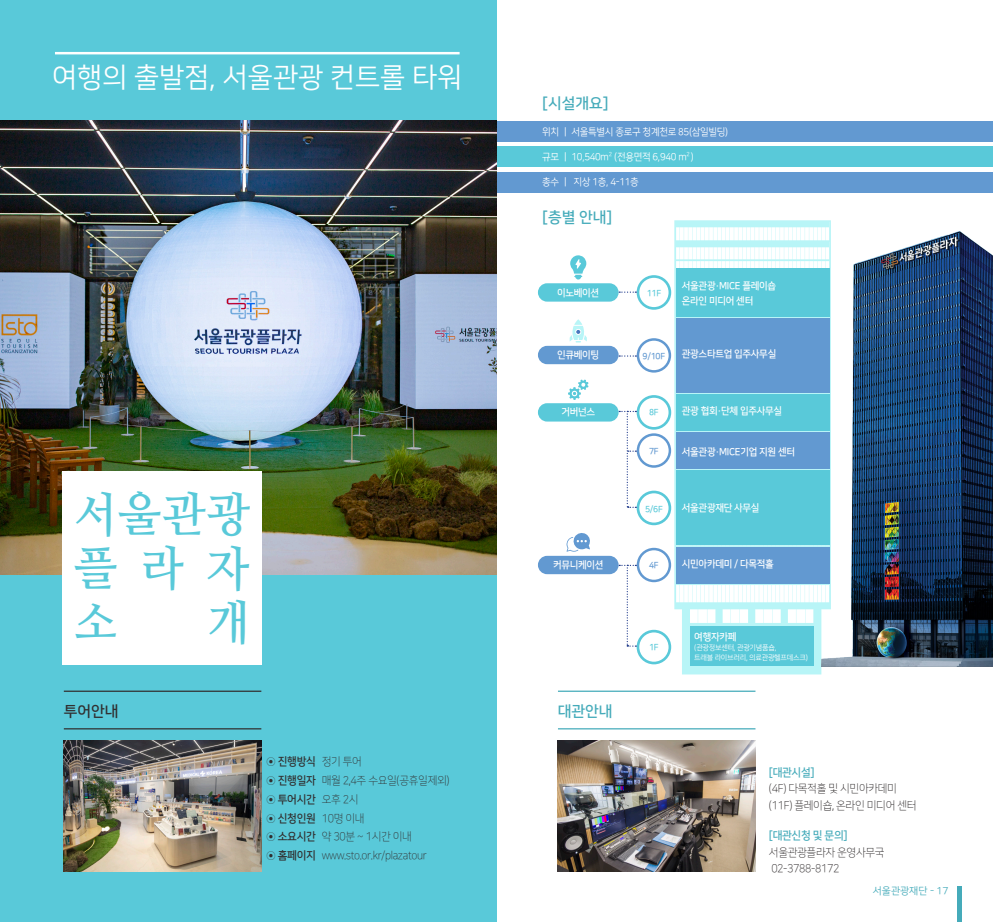
<style>
.page{position:relative;width:993px;height:922px;background:#fff}
.page>*{position:absolute;margin:0;border:0;box-sizing:border-box;transform-origin:0 0}
.t1{font:700 47.5px "Nanum Myeongjo";letter-spacing:.03em;color:#59c9d9;scale:.95 1}
.t2{font:27.5px "Nanum Square OTFR";color:#fff}
.t3{font:15px "Nanum Square OTFB";color:#45abba}
.t4{font:15px "Nanum Square OTFB";color:#312f30}
.t5{font:11.25px "Nanum Square OTFL";letter-spacing:-.03em;color:#312f30;scale:.95 1}
.t6{font:11.25px "Nanum Square OTFL";letter-spacing:-.03em;color:#231f20;scale:.95 1}
.t7{font:11.25px "Nanum Square OTFB";letter-spacing:-.03em;color:#312f30;scale:.95 1}
.t8{font:11.25px "Nanum Square OTFB";letter-spacing:-.03em;color:#45abba;scale:.95 1}
.t9{font:10px "Nanum Square OTFB";letter-spacing:-.03em;color:#fff;scale:.95 1}
.t10{font:10px "Nanum Square OTFR";letter-spacing:-.03em;color:#fff;scale:.95 1}
.t11{font:10px "Nanum Square OTFR";color:#45abba}
.t12{font:8.75px "Nanum Square OTFB";letter-spacing:-.03em;color:#59c9d9;scale:.95 1}
.t13{font:8.75px "Nanum Square OTFB";letter-spacing:-.03em;color:#6299d1;scale:.95 1}
.t14{font:7.5px "Nanum Square OTFR";letter-spacing:-.03em;color:#fff;scale:.95 1}
.s1{font-family:"Nanum Square OTFL"}
</style>
<div class="page">
<div style="left:447px;top:121px;width:545px;height:21px;background:#6299d1"></div>
<div style="left:447px;top:146px;width:545px;height:21px;background:#59c9d9"></div>
<div style="left:447px;top:172px;width:545px;height:21px;background:#6299d1"></div>
<div style="left:0;top:0;width:496px;height:921px;background:#59c9d9"></div>
<img style="left:0;top:120px;width:496px;height:454px">
<hr style="left:55px;top:52px;width:404px;height:2px;background:#fff">
<hr style="left:64px;top:690px;width:197px;height:1px;background:#312f30">
<hr style="left:64px;top:728px;width:197px;height:1px;background:#312f30">
<div style="left:62px;top:471px;width:199px;height:193px;background:#fff"></div>
<img style="left:64px;top:740px;width:197px;height:131px">
<svg style="left:674px;top:220px;width:156px;height:454px"></svg>
<svg style="left:568px;top:379px;width:20px;height:21px"></svg>
<svg style="left:569px;top:319px;width:17px;height:23px"></svg>
<svg style="left:566px;top:533px;width:24px;height:19px"></svg>
<div style="left:689px;top:626px;width:124px;height:39px;background:#59c9d9"></div>
<div style="left:675px;top:546px;width:154px;height:37px;background:#6299d1"></div>
<div style="left:675px;top:471px;width:154px;height:74px;background:#59c9d9"></div>
<div style="left:675px;top:432px;width:154px;height:36px;background:#6299d1"></div>
<div style="left:675px;top:394px;width:154px;height:36px;background:#59c9d9"></div>
<div style="left:675px;top:318px;width:154px;height:74px;background:#6299d1"></div>
<div style="left:675px;top:268px;width:154px;height:48px;background:#59c9d9"></div>
<svg style="left:570px;top:255px;width:16px;height:24px"></svg>
<div style="left:537px;top:283px;width:81px;height:18px;background:#59c9d9;border-radius:9px"></div>
<div style="left:537px;top:346px;width:81px;height:18px;background:#6299d1;border-radius:9px"></div>
<div style="left:537px;top:403px;width:81px;height:18px;background:#59c9d9;border-radius:9px"></div>
<div style="left:537px;top:555px;width:81px;height:19px;background:#6299d1;border-radius:9px"></div>
<div style="left:636px;top:338px;width:35px;height:34px;border:2px solid #6299d1;border-radius:50%"></div>
<div style="left:636px;top:275px;width:35px;height:34px;border:3px solid #59c9d9;border-radius:50%"></div>
<div style="left:636px;top:629px;width:35px;height:35px;border:3px solid #59c9d9;border-radius:50%"></div>
<div style="left:636px;top:547px;width:35px;height:35px;border:2px solid #6299d1;border-radius:50%"></div>
<div style="left:636px;top:490px;width:35px;height:35px;border:3px solid #59c9d9;border-radius:50%"></div>
<div style="left:636px;top:433px;width:35px;height:34px;border:2px solid #6299d1;border-radius:50%"></div>
<div style="left:636px;top:395px;width:35px;height:34px;border:3px solid #59c9d9;border-radius:50%"></div>
<svg style="left:619px;top:291px;width:17px;height:2px"></svg>
<svg style="left:619px;top:355px;width:17px;height:1px"></svg>
<svg style="left:619px;top:411px;width:17px;height:97px"></svg>
<svg style="left:619px;top:564px;width:17px;height:82px"></svg>
<hr style="left:557px;top:690px;width:198px;height:1px;background:#45abba">
<hr style="left:557px;top:728px;width:198px;height:1px;background:#45abba">
<img style="left:557px;top:740px;width:198px;height:131px">
<img style="left:821px;top:220px;width:171px;height:446px">
<hr style="left:957px;top:886px;width:4px;height:35px;background:#45abba">
<p class="t2" style="left:52px;top:63px;width:411px">여행의 출발점, 서울관광 컨트롤 타워</p>
<p class="t1" style="left:74px;top:488px;width:186px">서울관광</p>
<p class="t1" style="left:74px;top:541px;width:186px">플라자</p>
<p class="t1" style="left:74px;top:595px;width:47px">소</p>
<p class="t1" style="left:206px;top:595px;width:47px">개</p>
<p class="t4" style="left:64px;top:702px;width:56px">투어안내</p>
<p class="t7" style="left:266px;top:755px;width:54px"><span class="s1">⊙</span> 진행방식</p>
<p class="t7" style="left:266px;top:774px;width:54px"><span class="s1">⊙</span> 진행일자</p>
<p class="t7" style="left:266px;top:793px;width:54px"><span class="s1">⊙</span> 투어시간</p>
<p class="t7" style="left:266px;top:812px;width:54px"><span class="s1">⊙</span> 신청인원</p>
<p class="t7" style="left:266px;top:830px;width:54px"><span class="s1">⊙</span> 소요시간</p>
<p class="t7" style="left:266px;top:849px;width:54px"><span class="s1">⊙</span> 홈페이지</p>
<p class="t5" style="left:321px;top:755px;width:44px">정기 투어</p>
<p class="t5" style="left:321px;top:774px;width:136px">매월 2,4주 수요일(공휴일제외)</p>
<p class="t5" style="left:321px;top:793px;width:40px">오후 2시</p>
<p class="t5" style="left:321px;top:812px;width:47px">10명 이내</p>
<p class="t5" style="left:321px;top:830px;width:96px">약 30분 ~ 1시간 이내</p>
<p class="t5" style="left:321px;top:849px;width:112px">www.sto.or.kr/plazatour</p>
<p class="t3" style="left:542px;top:95px;width:68px">[시설개요]</p>
<p class="t10" style="left:542px;top:126px;width:197px">위치 ㅣ 서울특별시 종로구 청계천로 85(삼일빌딩)</p>
<p class="t10" style="left:542px;top:151px;width:161px">규모 ㅣ 10,540m<sup>2</sup> (전용면적 6,940 m<sup>2</sup> )</p>
<p class="t10" style="left:542px;top:176px;width:103px">총수 ㅣ 지상 1층, 4-11층</p>
<p class="t3" style="left:542px;top:209px;width:72px">[층별 안내]</p>
<p class="t9" style="left:557px;top:287px;width:46px">이노베이션</p>
<p class="t9" style="left:557px;top:349px;width:46px">인큐베이팅</p>
<p class="t9" style="left:561px;top:407px;width:37px">거버넌스</p>
<p class="t9" style="left:553px;top:559px;width:55px">커뮤니케이션</p>
<p class="t3" style="left:557px;top:702px;width:56px">대관안내</p>
<p class="t12" style="left:646px;top:288px;width:17px">11F</p>
<p class="t9" style="left:681px;top:280px;width:101px">서울관광·MICE 플레이숍</p>
<p class="t9" style="left:681px;top:295px;width:77px">온라인 미디어 센터</p>
<p class="t13" style="left:642px;top:352px;width:25px">9/10F</p>
<p class="t9" style="left:681px;top:348px;width:101px">관광스타트업 입주사무실</p>
<p class="t12" style="left:649px;top:407px;width:12px">8F</p>
<p class="t13" style="left:649px;top:446px;width:12px">7F</p>
<p class="t9" style="left:681px;top:406px;width:107px">관광 협회·단체 입주사무실</p>
<p class="t9" style="left:681px;top:446px;width:120px">서울관광·MICE기업 지원 센터</p>
<p class="t12" style="left:644px;top:504px;width:20px">5/6F</p>
<p class="t13" style="left:649px;top:560px;width:12px">4F</p>
<p class="t9" style="left:681px;top:502px;width:83px">서울관광재단 사무실</p>
<p class="t9" style="left:681px;top:558px;width:98px">시민아카데미 / 다목적홀</p>
<p class="t12" style="left:649px;top:642px;width:12px">1F</p>
<p class="t9" style="left:694px;top:631px;width:46px">여행자카페</p>
<p class="t14" style="left:694px;top:643px;width:88px">(관광정보센터, 관광기념품숍,</p>
<p class="t14" style="left:694px;top:653px;width:121px">트래블 라이브러리, 의료관광헬프데스크)</p>
<p class="t8" style="left:768px;top:766px;width:50px">[대관시설]</p>
<p class="t6" style="left:768px;top:782px;width:136px">(4F) 다목적홀 및 시민아카데미</p>
<p class="t6" style="left:768px;top:798px;width:157px">(11F) 플레이숍, 온라인 미디어 센터</p>
<p class="t8" style="left:768px;top:829px;width:84px">[대관신청 및 문의]</p>
<p class="t6" style="left:768px;top:845px;width:123px">서울관광플라자 운영사무국</p>
<p class="t6" style="left:771px;top:862px;width:73px">02-3788-8172</p>
<p class="t11" style="left:872px;top:885px;width:77px">서울관광재단 - 17</p>
</div>
